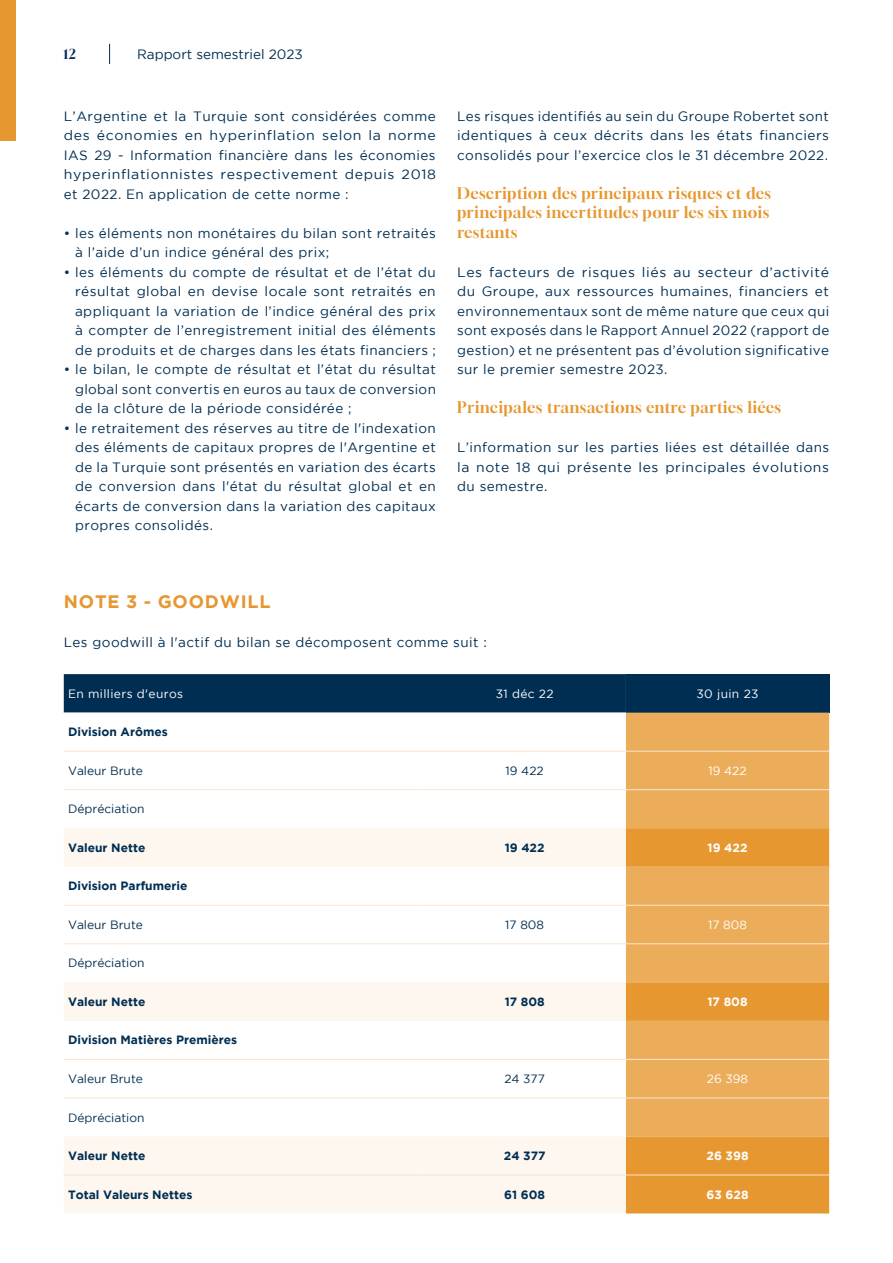
<style>
.page{position:relative;width:893px;height:1263px;background:#fff}
.page>*{position:absolute;margin:0;border:0;box-sizing:border-box;transform-origin:0 0}
.t1{font:700 18px "Gotham";letter-spacing:.045em;color:#e6972f}
.t2{font:15.75px/19.5px "Gloock";letter-spacing:.015em;color:#e6972f}
.t3{font:13.5px/19.5px "Gotham";letter-spacing:.03em;color:#002e52;text-align:justify}
.t4{font:13.5px/19.5px "Gotham";letter-spacing:.03em;color:#002e52;text-align:justify;scale:1.04 1}
.t5{font:13.5px "Gotham";color:#002e52}
.t6{font:13.5px "Gloock";color:#002e52}
.t7{font:700 12px "Gotham";color:#002e52}
.t8{font:12px "Gotham";color:#002e52}
.t9{font:12px "Gotham";letter-spacing:.03em;color:#fff}
.t10{font:700 12px "Gotham";color:#fff}
</style>
<div class="page">
<svg style="left:109px;top:44px;width:1px;height:20px"></svg>
<div style="left:64px;top:674px;width:562px;height:39px;background:#002e52"></div>
<div style="left:626px;top:674px;width:203px;height:39px;background:#002e52"></div>
<div style="left:626px;top:713px;width:203px;height:115px;background:#ecad5b"></div>
<svg style="left:64px;top:828px;width:562px;height:385px"></svg>
<svg style="left:626px;top:828px;width:203px;height:385px;background:#e9a44a"></svg>
<hr style="left:423px;top:789px;width:203px;height:1px;background:#fae6ce">
<hr style="left:423px;top:943px;width:203px;height:1px;background:#fae6ce">
<hr style="left:64px;top:943px;width:359px;height:1px;background:#fae6ce">
<hr style="left:64px;top:1098px;width:359px;height:1px;background:#fae6ce">
<hr style="left:423px;top:1098px;width:203px;height:1px;background:#fae6ce">
<hr style="left:626px;top:789px;width:203px;height:1px;background:#fae6ce">
<hr style="left:626px;top:943px;width:203px;height:1px;background:#fae6ce">
<hr style="left:626px;top:1098px;width:203px;height:1px;background:#fae6ce">
<hr style="left:64px;top:905px;width:359px;height:1px;background:#fae6ce">
<hr style="left:423px;top:905px;width:203px;height:1px;background:#fae6ce">
<hr style="left:64px;top:789px;width:359px;height:1px;background:#fae6ce">
<hr style="left:64px;top:1059px;width:359px;height:1px;background:#fae6ce">
<hr style="left:423px;top:1059px;width:203px;height:1px;background:#fae6ce">
<hr style="left:423px;top:751px;width:203px;height:1px;background:#fae6ce">
<hr style="left:64px;top:751px;width:359px;height:1px;background:#fae6ce">
<hr style="left:64px;top:1175px;width:359px;height:1px;background:#fae6ce">
<hr style="left:423px;top:1175px;width:203px;height:1px;background:#fae6ce">
<hr style="left:626px;top:905px;width:203px;height:1px;background:#fae6ce">
<hr style="left:626px;top:1059px;width:203px;height:1px;background:#fae6ce">
<hr style="left:626px;top:751px;width:203px;height:1px;background:#fae6ce">
<hr style="left:626px;top:1175px;width:203px;height:1px;background:#fae6ce">
<div style="left:0;top:0;width:16px;height:140px;background:#e6972f"></div>
<p class="t6" style="left:64px;top:46px;width:14px">12</p>
<p class="t5" style="left:137px;top:47px;width:167px">Rapport semestriel 2023</p>
<p class="t3" style="left:64px;top:106px;width:374px">L’Argentine et la Turquie sont considérées comme des économies en hyperinflation selon la norme IAS 29 - Information financière dans les économies hyperinflationnistes respectivement depuis 2018 et 2022. En application de cette norme :</p>
<p class="t3" style="left:75px;top:223px;width:362px;text-indent:-11px">• les éléments non monétaires du bilan sont retraités à l’aide d’un indice général des prix;</p>
<p class="t3" style="left:75px;top:262px;width:362px;text-indent:-11px">• les éléments du compte de résultat et de l’état du résultat global en devise locale sont retraités en appliquant la variation de l’indice général des prix à compter de l’enregistrement initial des éléments de produits et de charges dans les états financiers ;</p>
<p class="t3" style="left:75px;top:359px;width:362px;text-indent:-11px">• le bilan, le compte de résultat et l’état du résultat global sont convertis en euros au taux de conversion de la clôture de la période considérée ;</p>
<p class="t3" style="left:75px;top:418px;width:362px;text-indent:-11px">• le retraitement des réserves au titre de l'indexation des éléments de capitaux propres de l'Argentine et de la Turquie sont présentés en variation des écarts de conversion dans l'état du résultat global et en écarts de conversion dans la variation des capitaux propres consolidés.</p>
<p class="t3" style="left:457px;top:106px;width:373px">Les risques identifiés au sein du Groupe Robertet sont identiques à ceux décrits dans les états financiers consolidés pour l’exercice clos le 31 décembre 2022.</p>
<p class="t2" style="left:457px;top:183px;width:315px">Description des principaux risques et des principales incertitudes pour les six mois restants</p>
<p class="t4" style="left:457px;top:262px;width:359px">Les facteurs de risques liés au secteur d’activité du Groupe, aux ressources humaines, financiers et environnementaux sont de même nature que ceux qui sont exposés dans le Rapport Annuel 2022 (rapport de gestion) et ne présentent pas d’évolution significative sur le premier semestre 2023.</p>
<p class="t2" style="left:457px;top:397px;width:326px">Principales transactions entre parties liées</p>
<p class="t3" style="left:457px;top:437px;width:374px">L’information sur les parties liées est détaillée dans la note 18 qui présente les principales évolutions du semestre.</p>
<h1 class="t1" style="left:64px;top:591px;width:208px">NOTE 3 - GOODWILL</h1>
<p class="t3" style="left:64px;top:632px;width:425px">Les goodwill à l'actif du bilan se décomposent comme suit :</p>
<p class="t9" style="left:68px;top:687px;width:117px">En milliers d'euros</p>
<p class="t9" style="left:496px;top:687px;width:60px">31 déc 22</p>
<p class="t9" style="left:697px;top:687px;width:64px">30 juin 23</p>
<p class="t7" style="left:68px;top:725px;width:101px">Division Arômes</p>
<p class="t8" style="left:68px;top:764px;width:76px">Valeur Brute</p>
<p class="t8" style="left:506px;top:764px;width:40px">19 422</p>
<p class="t9" style="left:708px;top:764px;width:40px">19 422</p>
<p class="t8" style="left:68px;top:802px;width:78px">Dépréciation</p>
<p class="t7" style="left:68px;top:841px;width:79px">Valeur Nette</p>
<p class="t7" style="left:505px;top:841px;width:41px">19 422</p>
<p class="t10" style="left:708px;top:841px;width:41px">19 422</p>
<p class="t7" style="left:68px;top:879px;width:121px">Division Parfumerie</p>
<p class="t8" style="left:68px;top:918px;width:76px">Valeur Brute</p>
<p class="t8" style="left:505px;top:918px;width:40px">17 808</p>
<p class="t9" style="left:708px;top:918px;width:40px">17 808</p>
<p class="t8" style="left:68px;top:956px;width:78px">Dépréciation</p>
<p class="t7" style="left:68px;top:995px;width:79px">Valeur Nette</p>
<p class="t7" style="left:505px;top:995px;width:41px">17 808</p>
<p class="t10" style="left:708px;top:995px;width:41px">17 808</p>
<p class="t7" style="left:68px;top:1033px;width:171px">Division Matières Premières</p>
<p class="t8" style="left:68px;top:1072px;width:76px">Valeur Brute</p>
<p class="t8" style="left:504px;top:1072px;width:42px">24 377</p>
<p class="t9" style="left:707px;top:1072px;width:43px">26 398</p>
<p class="t8" style="left:68px;top:1111px;width:78px">Dépréciation</p>
<p class="t7" style="left:68px;top:1149px;width:79px">Valeur Nette</p>
<p class="t7" style="left:504px;top:1149px;width:43px">24 377</p>
<p class="t10" style="left:707px;top:1149px;width:43px">26 398</p>
<p class="t7" style="left:68px;top:1187px;width:126px">Total Valeurs Nettes</p>
<p class="t7" style="left:504px;top:1187px;width:42px">61 608</p>
<p class="t10" style="left:707px;top:1187px;width:43px">63 628</p>
</div>
